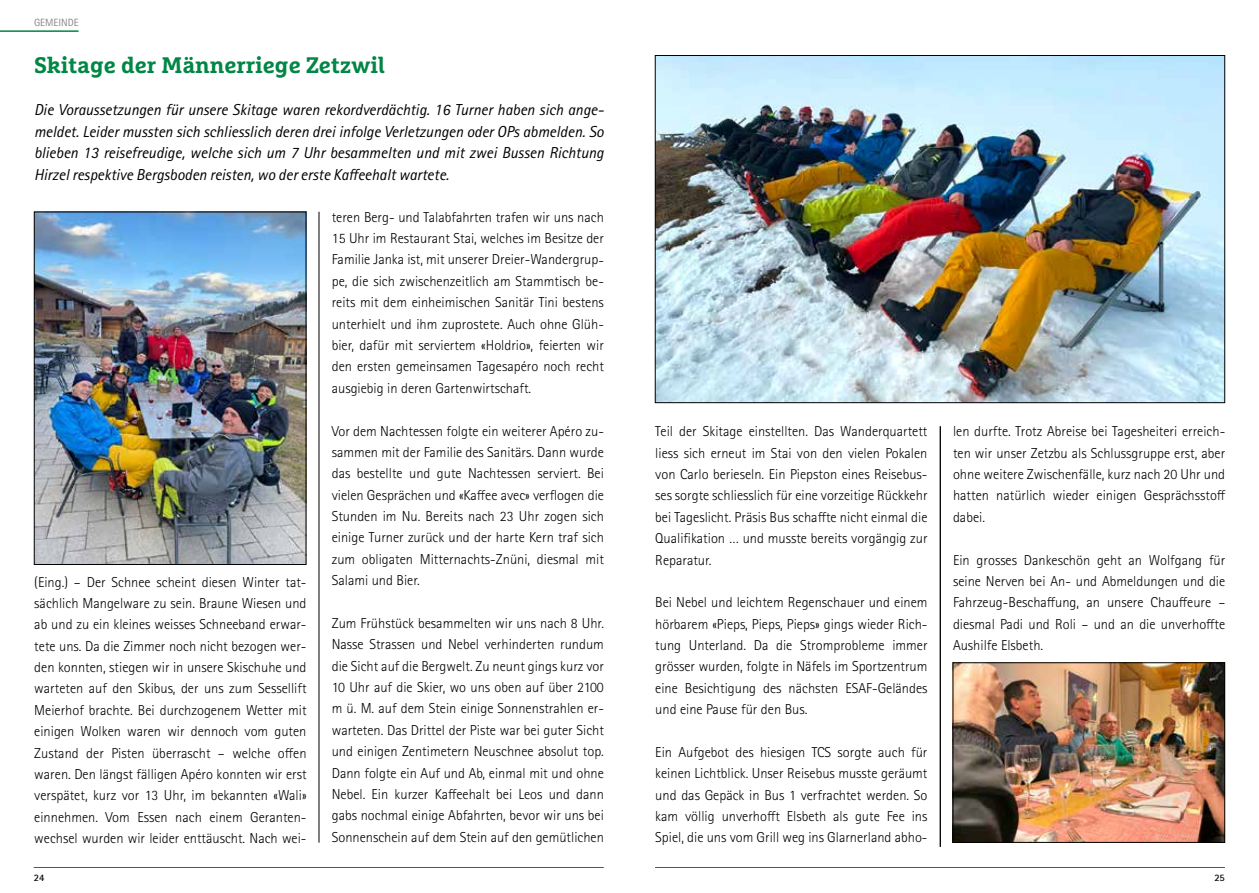
<style>
.page{position:relative;width:1259px;height:893px;background:#fff}
.page>*{position:absolute;margin:0;border:0;box-sizing:border-box;transform-origin:0 0}
.t1{font:700 22.5px "Marselis Slab Pro";color:#008645}
.t2{font:italic 15.9px/21.3px "Rotis Sans Serif Std";color:#000;text-align:justify}
.t3{font:300 14.4px/21.3px "Rotis Sans Serif Std";color:#000;text-align:justify}
.t4{font:10.5px "Rotis Sans Serif Std";color:#868786}
.t5{font:700 9.9px "Rotis Sans Serif Std";color:#000}
</style>
<div class="page">
<hr style="left:0;top:30px;width:79px;height:2px;background:#008645">
<hr style="left:34px;top:867px;width:570px;height:1px;background:#008645">
<hr style="left:655px;top:867px;width:570px;height:1px;background:#008645">
<hr style="left:940px;top:426px;width:1px;height:421px;background:#000">
<img style="left:36px;top:214px;width:268px;height:349px">
<div style="left:34px;top:212px;width:272px;height:353px;border:1px solid #000"></div>
<hr style="left:319px;top:212px;width:1px;height:631px;background:#000">
<img style="left:657px;top:57px;width:566px;height:344px">
<img style="left:954px;top:664px;width:269px;height:177px">
<div style="left:952px;top:662px;width:273px;height:181px;border:1px solid #000"></div>
<p class="t4" style="left:34px;top:16px;width:46px">GEMEINDE</p>
<h1 class="t1" style="left:34px;top:51px;width:352px">Skitage der Männerriege Zetzwil</h1>
<p class="t2" style="left:34px;top:99px;width:571px">Die Voraussetzungen für unsere Skitage waren rekordverdächtig. 16 Turner haben sich ange&shy;meldet. Leider mussten sich schliesslich deren drei infolge Verletzungen oder OPs abmelden. So blieben 13 reisefreudige, welche sich um 7 Uhr besammelten und mit zwei Bussen Richtung Hirzel respektive Bergsboden reisten, wo der erste Kaffeehalt wartete.</p>
<p class="t3" style="left:34px;top:571px;width:274px">(Eing.) – Der Schnee scheint diesen Winter tat&shy;sächlich Mangelware zu sein. Braune Wiesen und ab und zu ein kleines weisses Schneeband erwar&shy;tete uns. Da die Zimmer noch nicht bezogen wer&shy;den konnten, stiegen wir in unsere Skischuhe und warteten auf den Skibus, der uns zum Sessellift Meierhof brachte. Bei durchzogenem Wetter mit einigen Wolken waren wir dennoch vom guten Zustand der Pisten überrascht – welche offen waren. Den längst fälligen Apéro konnten wir erst verspätet, kurz vor 13 Uhr, im bekannten «Wali» einnehmen. Vom Essen nach einem Geranten&shy;wechsel wurden wir leider enttäuscht. Nach wei-</p>
<p class="t3" style="left:332px;top:206px;width:274px">teren Berg- und Talabfahrten trafen wir uns nach 15 Uhr im Restaurant Stai, welches im Besitze der Familie Janka ist, mit unserer Dreier-Wandergrup&shy;pe, die sich zwischenzeitlich am Stammtisch be&shy;reits mit dem einheimischen Sanitär Tini bestens unterhielt und ihm zuprostete. Auch ohne Glüh&shy;bier, dafür mit serviertem «Holdrio», feierten wir den ersten gemeinsamen Tagesapéro noch recht ausgiebig in deren Gartenwirtschaft.</p>
<p class="t3" style="left:332px;top:420px;width:274px">Vor dem Nachtessen folgte ein weiterer Apéro zu&shy;sammen mit der Familie des Sanitärs. Dann wurde das bestellte und gute Nachtessen serviert. Bei vielen Gesprächen und «Kaffee avec» verflogen die Stunden im Nu. Bereits nach 23 Uhr zogen sich einige Turner zurück und der harte Kern traf sich zum obligaten Mitternachts-Znüni, diesmal mit Salami und Bier.</p>
<p class="t3" style="left:332px;top:612px;width:274px">Zum Frühstück besammelten wir uns nach 8 Uhr.<br>Nasse Strassen und Nebel verhinderten rundum die Sicht auf die Bergwelt. Zu neunt gings kurz vor 10 Uhr auf die Skier, wo uns oben auf über 2100 m ü. M. auf dem Stein einige Sonnenstrahlen er&shy;warteten. Das Drittel der Piste war bei guter Sicht und einigen Zentimetern Neuschnee absolut top.<br>Dann folgte ein Auf und Ab, einmal mit und ohne Nebel. Ein kurzer Kaffeehalt bei Leos und dann gabs nochmal einige Abfahrten, bevor wir uns bei Sonnenschein auf dem Stein auf den gemütlichen</p>
<p class="t3" style="left:655px;top:421px;width:274px">Teil der Skitage einstellten. Das Wanderquartett liess sich erneut im Stai von den vielen Pokalen von Carlo berieseln. Ein Piepston eines Reisebus&shy;ses sorgte schliesslich für eine vorzeitige Rückkehr bei Tageslicht. Präsis Bus schaffte nicht einmal die Qualifikation … und musste bereits vorgängig zur Reparatur.</p>
<p class="t3" style="left:655px;top:592px;width:274px">Bei Nebel und leichtem Regenschauer und einem hörbarem «Pieps, Pieps, Pieps» gings wieder Rich&shy;tung Unterland. Da die Stromprobleme immer grösser wurden, folgte in Näfels im Sportzentrum eine Besichtigung des nächsten ESAF-Geländes und eine Pause für den Bus.</p>
<p class="t3" style="left:655px;top:742px;width:274px">Ein Aufgebot des hiesigen TCS sorgte auch für keinen Lichtblick. Unser Reisebus musste geräumt und das Gepäck in Bus 1 verfrachtet werden. So kam völlig unverhofft Elsbeth als gute Fee ins Spiel, die uns vom Grill weg ins Glarnerland abho-</p>
<p class="t3" style="left:953px;top:421px;width:274px">len durfte. Trotz Abreise bei Tagesheiteri erreich&shy;ten wir unser Zetzbu als Schlussgruppe erst, aber ohne weitere Zwischenfälle, kurz nach 20 Uhr und hatten natürlich wieder einigen Gesprächsstoff dabei.</p>
<p class="t3" style="left:953px;top:549px;width:274px">Ein grosses Dankeschön geht an Wolfgang für seine Nerven bei An- und Abmeldungen und die Fahrzeug-Beschaffung, an unsere Chauffeure – diesmal Padi und Roli – und an die unverhoffte Aushilfe Elsbeth.</p>
<p class="t5" style="left:34px;top:871px;width:12px">24</p>
<p class="t5" style="left:1214px;top:871px;width:12px">25</p>
</div>
